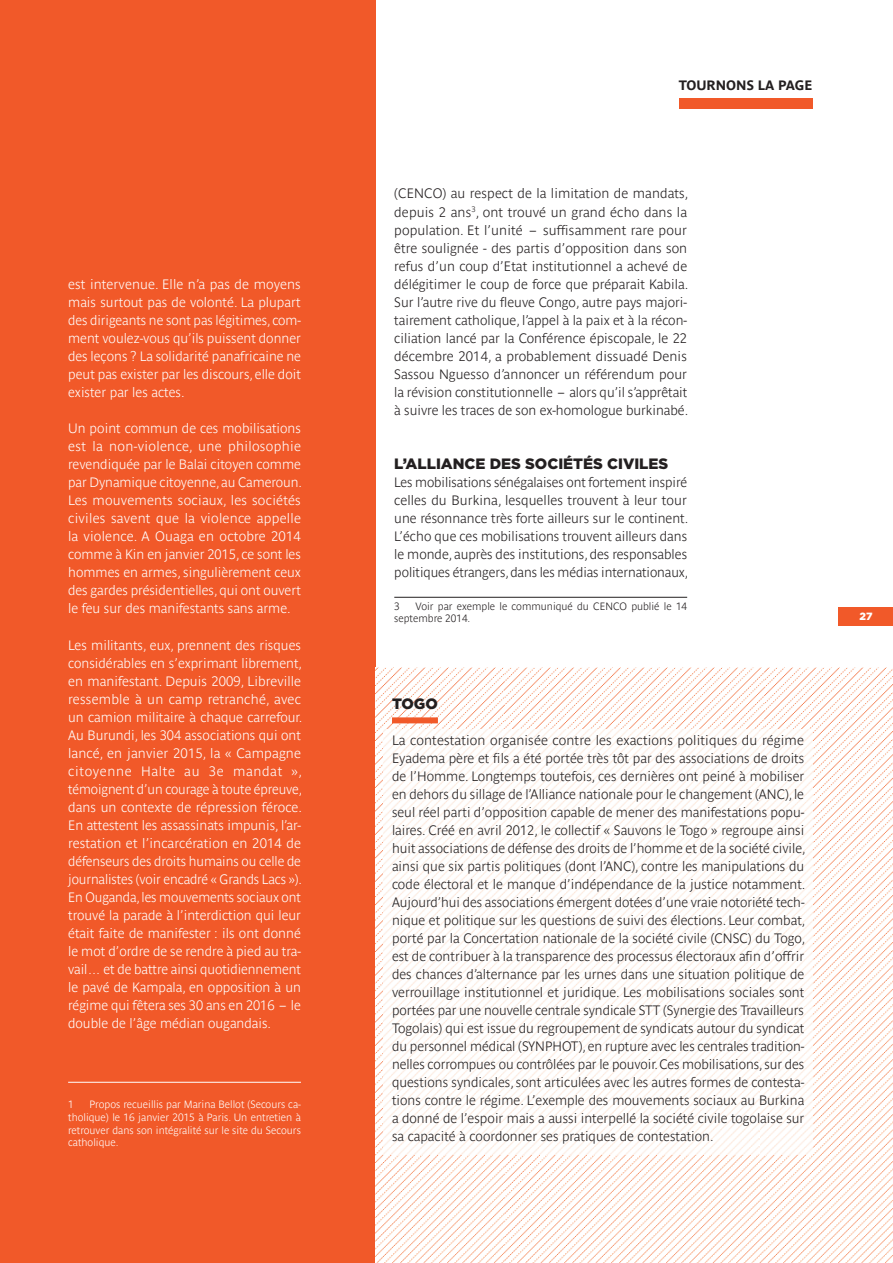
<style>
.page{position:relative;width:893px;height:1263px;background:#fff}
.page>*{position:absolute;margin:0;border:0;box-sizing:border-box;transform-origin:0 0}
.t1{font:900 15px "Gotham";color:#231f20}
.t2{font:700 13.5px/18px "Parisine Clair";color:#231f20;text-align:justify}
.t3{font:700 13.5px/18px "Parisine Clair";color:#fff;text-align:justify}
.t4{font:700 13.5px "Parisine";color:#231f20}
.t5{font:700 10.5px/12.6px "Parisine Clair";color:#fff;text-align:justify}
.t6{font:700 10.5px/12.6px "Parisine Clair";color:#231f20}
.t7{font:900 10.5px "Gotham";color:#fff}
</style>
<div class="page">
<div style="left:0;top:0;width:375px;height:1263px;background:#f15929"></div>
<img style="left:375px;top:668px;width:518px;height:595px">
<div style="left:679px;top:98px;width:134px;height:10px;background:#f15929"></div>
<hr style="left:394px;top:597px;width:293px;height:1px;background:#231f20">
<img style="left:383px;top:729px;width:430px;height:426px">
<div style="left:392px;top:717px;width:46px;height:6px;background:#f15929"></div>
<hr style="left:68px;top:1082px;width:233px;height:1px;background:#fff">
<div style="left:839px;top:608px;width:54px;height:18px;background:#f15929"></div>
<p class="t3" style="left:68px;top:275px;width:234px">est intervenue. Elle n’a pas de moyens mais surtout pas de volonté. La plupart des dirigeants ne sont pas légitimes, com&shy;ment voulez-vous qu’ils puissent donner des leçons ? La solidarité panafricaine ne peut pas exister par les discours, elle doit exister par les actes.</p>
<p class="t3" style="left:68px;top:419px;width:235px">Un point commun de ces mobilisations est la non-violence, une philosophie revendiquée par le Balai citoyen comme par Dynamique citoyenne, au Cameroun.<br>Les mouvements sociaux, les sociétés civiles savent que la violence appelle la violence. A Ouaga en octobre 2014 comme à Kin en janvier 2015, ce sont les hommes en armes, singulièrement ceux des gardes présidentielles, qui ont ouvert le feu sur des manifestants sans arme.</p>
<p class="t3" style="left:68px;top:636px;width:236px">Les militants, eux, prennent des risques considérables en s’exprimant librement, en manifestant. Depuis 2009, Libreville ressemble à un camp retranché, avec un camion militaire à chaque carrefour.<br>Au Burundi, les 304 associations qui ont lancé, en janvier 2015, la « Campagne citoyenne Halte au 3e mandat », témoignent d’un courage à toute épreuve, dans un contexte de répression féroce.<br>En attestent les assassinats impunis, l’ar&shy;restation et l’incarcération en 2014 de défenseurs des droits humains ou celle de journalistes (voir encadré « Grands Lacs »).<br>En Ouganda, les mouvements sociaux ont trouvé la parade à l’interdiction qui leur était faite de manifester : ils ont donné le mot d’ordre de se rendre à pied au tra&shy;vail… et de battre ainsi quotidiennement le pavé de Kampala, en opposition à un régime qui fêtera ses 30 ans en 2016 – le double de l’âge médian ougandais.</p>
<p class="t5" style="left:68px;top:1098px;width:234px;text-indent:21px">Propos recueillis par Marina Bellot (Secours ca&shy;tholique) le 16 janvier 2015 à Paris. Un entretien à retrouver dans son intégralité sur le site du Secours catholique.</p>
<p class="t5" style="left:68px;top:1098px;width:7px">1</p>
<p class="t4" style="left:679px;top:78px;width:135px">TOURNONS LA PAGE</p>
<p class="t2" style="left:394px;top:185px;width:296px">(CENCO) au respect de la limitation de mandats, depuis 2 ans<sup>3</sup>, ont trouvé un grand écho dans la population. Et l’unité – suffisamment rare pour être soulignée - des partis d’opposition dans son refus d’un coup d’Etat institutionnel a achevé de délégitimer le coup de force que préparait Kabila.<br>Sur l’autre rive du fleuve Congo, autre pays majori&shy;tairement catholique, l’appel à la paix et à la récon&shy;ciliation lancé par la Conférence épiscopale, le 22 décembre 2014, a probablement dissuadé Denis Sassou Nguesso d’annoncer un référendum pour la révision constitutionnelle – alors qu’il s’apprêtait à suivre les traces de son ex-homologue burkinabé.</p>
<p class="t1" style="left:394px;top:453px;width:276px">L’ALLIANCE DES SOCIÉTÉS CIVILES</p>
<p class="t2" style="left:394px;top:473px;width:296px">Les mobilisations sénégalaises ont fortement inspiré celles du Burkina, lesquelles trouvent à leur tour une résonnance très forte ailleurs sur le continent.<br>L’écho que ces mobilisations trouvent ailleurs dans le monde, auprès des institutions, des responsables politiques étrangers, dans les médias internationaux,</p>
<p class="t6" style="left:394px;top:600px;width:7px">3</p>
<p class="t6" style="left:394px;top:600px;width:294px;text-indent:21px">Voir par exemple le communiqué du CENCO publié le 14 septembre 2014.</p>
<p class="t1" style="left:392px;top:693px;width:47px">TOGO</p>
<p class="t2" style="left:392px;top:731px;width:415px;text-align:left">La contestation organisée contre les exactions politiques du régime Eyadema père et fils a été portée très tôt par des associations de droits de l’Homme. Longtemps toutefois, ces dernières ont peiné à mobiliser en dehors du sillage de l’Alliance nationale pour le changement (ANC), le seul réel parti d’opposition capable de mener des manifestations popu&shy;laires. Créé en avril 2012, le collectif « Sauvons le Togo » regroupe ainsi huit associations de défense des droits de l’homme et de la société civile, ainsi que six partis politiques (dont l’ANC), contre les manipulations du code électoral et le manque d’indépendance de la justice notamment.<br>Aujourd’hui des associations émergent dotées d’une vraie notoriété tech&shy;nique et politique sur les questions de suivi des élections. Leur combat, porté par la Concertation nationale de la société civile (CNSC) du Togo, est de contribuer à la transparence des processus électoraux afin d’offrir des chances d’alternance par les urnes dans une situation politique de verrouillage institutionnel et juridique. Les mobilisations sociales sont portées par une nouvelle centrale syndicale STT (Synergie des Travailleurs Togolais) qui est issue du regroupement de syndicats autour du syndicat du personnel médical (SYNPHOT), en rupture avec les centrales tradition&shy;nelles corrompues ou contrôlées par le pouvoir. Ces mobilisations, sur des questions syndicales, sont articulées avec les autres formes de contesta&shy;tions contre le régime. L’exemple des mouvements sociaux au Burkina a donné de l’espoir mais a aussi interpellé la société civile togolaise sur sa capacité à coordonner ses pratiques de contestation.</p>
<p class="t7" style="left:859px;top:609px;width:14px">27</p>
</div>
